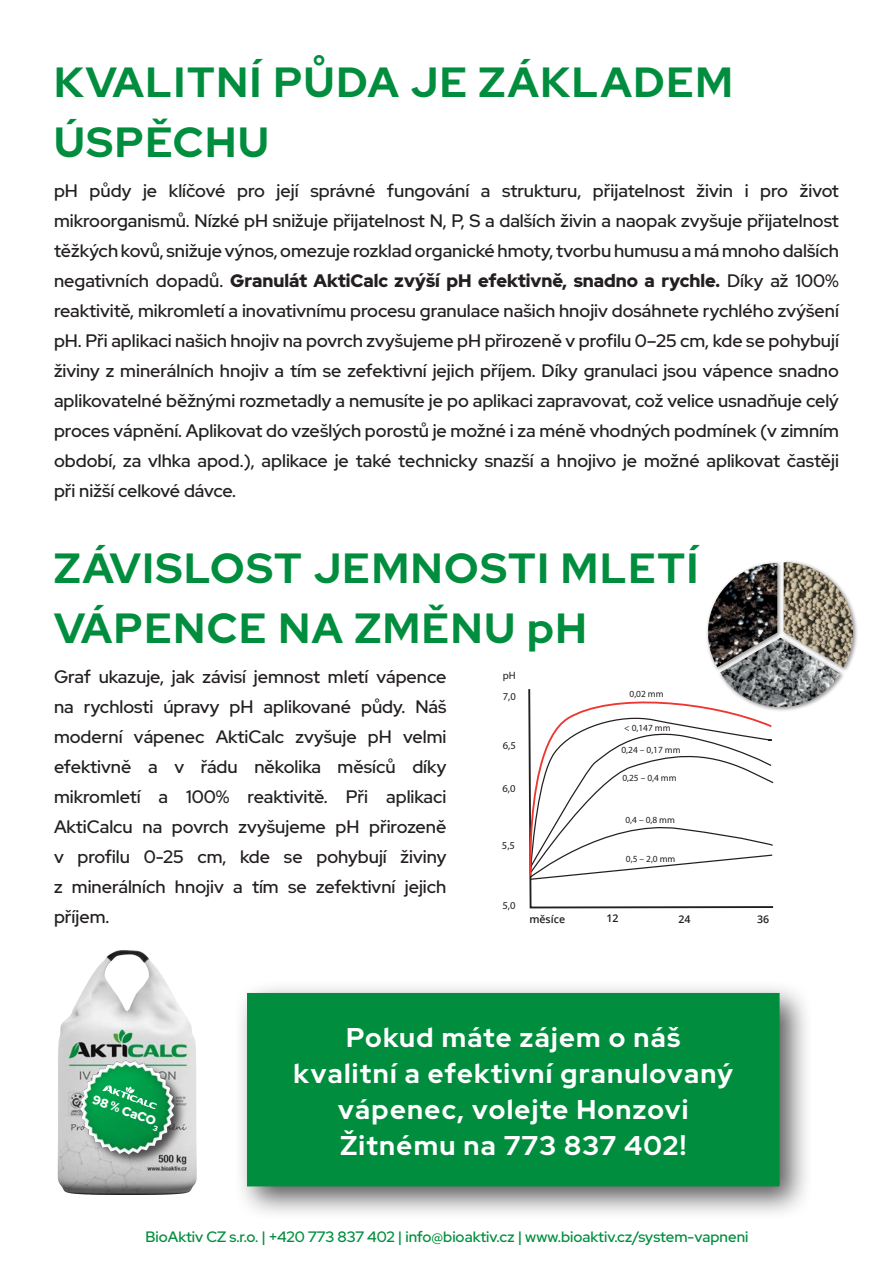
<style>
.page{position:relative;width:893px;height:1263px;background:#fff}
.page>*{position:absolute;margin:0;border:0;box-sizing:border-box;transform-origin:0 0}
.t1{font:700 42px/60px "Red Hat Display";letter-spacing:.04em;color:#008e3e}
.t2{font:700 27px/36px "Red Hat Display";letter-spacing:.05em;color:#fff;text-align:center}
.t3{font:500 18px/30px "Red Hat Display";color:#231f20;text-align:justify}
.t4{font:500 15px "Red Hat Display";color:#008e3e}
.t5{font:900 12.6px "Red Hat Display";color:#fff}
.t6{font:600 10.65px "Open Sans";color:#231f20}
.t7{font:600 10.65px "Open Sans";color:#231f20}
.t8{font:600 9.45px "Open Sans";color:#231f20}
.s1{font-weight:900}
</style>
<div class="page">
<svg style="left:528px;top:689px;width:246px;height:220px"></svg>
<svg style="left:529px;top:877px;width:245px;height:4px"></svg>
<svg style="left:529px;top:690px;width:245px;height:187px"></svg>
<img style="left:57px;top:950px;width:140px;height:244px">
<div style="left:79px;top:1059px;width:108px;height:107px;background:#231f20;opacity:.75"></div>
<img style="left:70px;top:1050px;width:114px;height:114px">
<svg style="left:102px;top:1085px;width:55px;height:24px"></svg>
<div style="left:234px;top:979px;width:580px;height:242px;background:#231f20;opacity:.75"></div>
<div style="left:247px;top:993px;width:533px;height:193px;background:#008e3e"></div>
<div style="left:781px;top:560px;width:77px;height:112px;background:#231f20;opacity:.5"></div>
<img style="left:784px;top:562px;width:69px;height:105px">
<div style="left:705px;top:560px;width:78px;height:112px;background:#231f20;opacity:.5"></div>
<img style="left:705px;top:563px;width:72px;height:104px">
<div style="left:718px;top:635px;width:127px;height:78px;background:#231f20;opacity:.5"></div>
<img style="left:720px;top:638px;width:120px;height:79px">
<p class="t1" style="left:54px;top:52px;width:680px">KVALITNÍ PŮDA JE ZÁKLADEM<br>ÚSPĚCHU</p>
<p class="t3" style="left:54px;top:175px;width:786px">pH půdy je klíčové pro její správné fungování a strukturu, přijatelnost živin i pro život mikroorganismů. Nízké pH snižuje přijatelnost N, P, S a dalších živin a naopak zvyšuje přijatelnost těžkých kovů, snižuje výnos, omezuje rozklad organické hmoty, tvorbu humusu a má mnoho dalších negativních dopadů. <span class="s1">Granulát AktiCalc zvýší pH efektivně, snadno a rychle.</span> Díky až 100% reaktivitě, mikromletí a inovativnímu procesu granulace našich hnojiv dosáhnete rychlého zvýšení pH. Při aplikaci našich hnojiv na povrch zvyšujeme pH přirozeně v profilu 0–25 cm, kde se pohybují živiny z minerálních hnojiv a tím se zefektivní jejich příjem. Díky granulaci jsou vápence snadno aplikovatelné běžnými rozmetadly a nemusíte je po aplikaci zapravovat, což velice usnadňuje celý proces vápnění. Aplikovat do vzešlých porostů je možné i za méně vhodných podmínek (v zimním období, za vlhka apod.), aplikace je také technicky snazší a hnojivo je možné aplikovat častěji při nižší celkové dávce.</p>
<p class="t1" style="left:54px;top:538px;width:646px">ZÁVISLOST JEMNOSTI MLETÍ<br>VÁPENCE NA ZMĚNU pH</p>
<p class="t3" style="left:54px;top:661px;width:394px">Graf ukazuje, jak závisí jemnost mletí vápence na rychlosti úpravy pH aplikované půdy. Náš moderní vápenec AktiCalc zvyšuje pH velmi efektivně a v řádu několika měsíců díky mikromletí a 100% reaktivitě. Při aplikaci AktiCalcu na povrch zvyšujeme pH přirozeně v profilu 0-25 cm, kde se pohybují živiny z minerálních hnojiv a tím se zefektivní jejich příjem.</p>
<p class="t6" style="left:503px;top:669px;width:14px">pH</p>
<p class="t6" style="left:503px;top:690px;width:15px">7,0</p>
<p class="t6" style="left:503px;top:738px;width:15px">6,5</p>
<p class="t6" style="left:502px;top:782px;width:15px">6,0</p>
<p class="t6" style="left:502px;top:839px;width:15px">5,5</p>
<p class="t8" style="left:629px;top:688px;width:36px">0,02 mm</p>
<p class="t8" style="left:624px;top:722px;width:48px">&lt; 0,147 mm</p>
<p class="t8" style="left:621px;top:744px;width:61px">0,24 – 0,17 mm</p>
<p class="t8" style="left:622px;top:772px;width:56px">0,25 – 0,4 mm</p>
<p class="t8" style="left:625px;top:814px;width:51px">0,4 – 0,8 mm</p>
<p class="t8" style="left:626px;top:853px;width:51px">0,5 – 2,0 mm</p>
<p class="t6" style="left:502px;top:899px;width:15px">5,0</p>
<p class="t7" style="left:529px;top:911px;width:37px">měsíce</p>
<p class="t7" style="left:606px;top:911px;width:14px">12</p>
<p class="t7" style="left:678px;top:911px;width:14px">24</p>
<p class="t7" style="left:757px;top:911px;width:14px">36</p>
<p class="t5" style="left:96px;top:1091px;width:73px;rotate:20deg">98 % CaCO<sub>3</sub></p>
<p class="t2" style="left:294px;top:1019px;width:441px">Pokud máte zájem o náš kvalitní a efektivní granulovaný vápenec, volejte Honzovi<br>Žitnému na 773 837 402!</p>
<p class="t4" style="left:146px;top:1227px;width:604px">BioAktiv CZ s.r.o. | +420 773 837 402 | info@bioaktiv.cz | www.bioaktiv.cz/system-vapneni</p>
</div>
